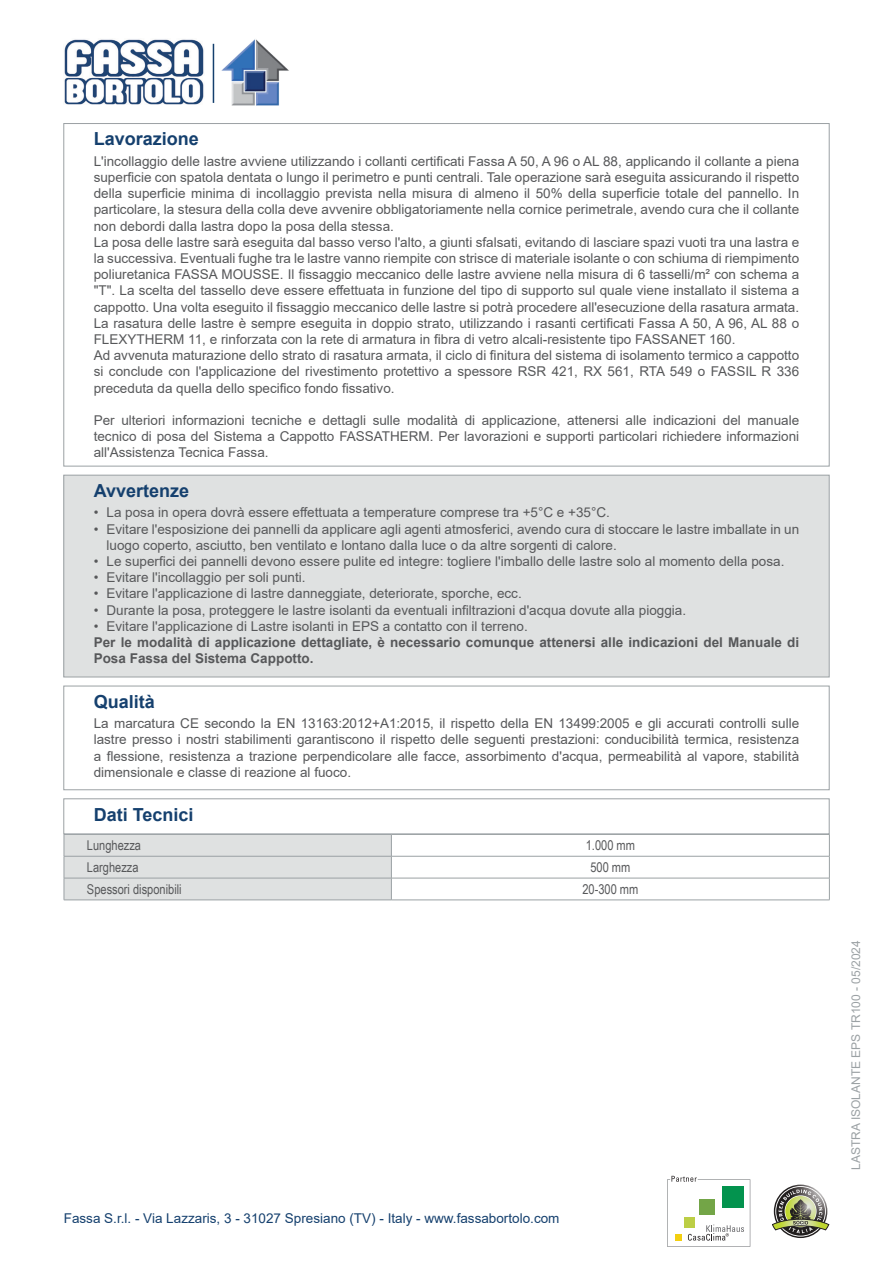
<style>
.page{position:relative;width:893px;height:1263px;background:#fff}
.page>*{position:absolute;margin:0;border:0;box-sizing:border-box;transform-origin:0 0}
.Titolo{font:700 18px "Arial";color:#15406e}
.Lavorazione{font:13.5px/16.2px "Arial";color:#57585a;text-align:justify}
.Qualita{font:13.5px/16.2px "Arial";color:#57585a;text-align:justify}
.Note{font:700 13.5px/16.2px "Arial";color:#57585a}
.t1{font:13.5px "Arial";color:#15406e}
.normale_sx{font:13.5px "Arial Narrow";color:#57585a}
.normale_centrato{font:13.5px "Arial Narrow";color:#57585a}
.t2{font:12px "Arial";color:#9ba1a4}
</style>
<div class="page">
<div style="left:64px;top:475px;width:765px;height:202px;background:#dfe1e1"></div>
<div style="left:64px;top:475px;width:765px;height:202px;border:1px solid #9ba1a4"></div>
<div style="left:64px;top:686px;width:765px;height:104px;border:1px solid #9ba1a4"></div>
<div style="left:64px;top:799px;width:765px;height:35px;border:1px solid #9ba1a4"></div>
<hr style="left:391px;top:834px;width:439px;height:1px;background:#9ba1a4">
<hr style="left:391px;top:856px;width:439px;height:1px;background:#9ba1a4">
<hr style="left:64px;top:900px;width:327px;height:1px;background:#9ba1a4">
<hr style="left:391px;top:878px;width:439px;height:1px;background:#9ba1a4">
<svg style="left:64px;top:834px;width:328px;height:66px;background:#dbdddd"></svg>
<svg style="left:829px;top:835px;width:1px;height:65px"></svg>
<hr style="left:391px;top:900px;width:439px;height:1px;background:#9ba1a4">
<svg style="left:667px;top:1176px;width:83px;height:71px"></svg>
<svg style="left:772px;top:1186px;width:57px;height:50px"></svg>
<img style="left:64px;top:39px;width:140px;height:66px">
<hr style="left:213px;top:44px;width:1px;height:59px;background:#15406e">
<img style="left:221px;top:39px;width:68px;height:67px">
<p class="Titolo" style="left:94px;top:126px;width:107px">Lavorazione</p>
<p class="Lavorazione" style="left:94px;top:153px;width:707px">L'incollaggio delle lastre avviene utilizzando i collanti certificati Fassa A 50, A 96 o AL 88, applicando il collante a piena superficie con spatola dentata o lungo il perimetro e punti centrali. Tale operazione sarà eseguita assicurando il rispetto della superficie minima di incollaggio prevista nella misura di almeno il 50% della superficie totale del pannello. In particolare, la stesura della colla deve avvenire obbligatoriamente nella cornice perimetrale, avendo cura che il collante non debordi dalla lastra dopo la posa della stessa.</p>
<p class="Lavorazione" style="left:94px;top:234px;width:707px">La posa delle lastre sarà eseguita dal basso verso l'alto, a giunti sfalsati, evitando di lasciare spazi vuoti tra una lastra e la successiva. Eventuali fughe tra le lastre vanno riempite con strisce di materiale isolante o con schiuma di riempimento poliuretanica FASSA MOUSSE. Il fissaggio meccanico delle lastre avviene nella misura di 6 tasselli/m² con schema a "T". La scelta del tassello deve essere effettuata in funzione del tipo di supporto sul quale viene installato il sistema a cappotto. Una volta eseguito il fissaggio meccanico delle lastre si potrà procedere all'esecuzione della rasatura armata.<br>La rasatura delle lastre è sempre eseguita in doppio strato, utilizzando i rasanti certificati Fassa A 50, A 96, AL 88 o FLEXYTHERM 11, e rinforzata con la rete di armatura in fibra di vetro alcali-resistente tipo FASSANET 160.</p>
<p class="Lavorazione" style="left:94px;top:347px;width:707px">Ad avvenuta maturazione dello strato di rasatura armata, il ciclo di finitura del sistema di isolamento termico a cappotto si conclude con l'applicazione del rivestimento protettivo a spessore RSR 421, RX 561, RTA 549 o FASSIL R 336 preceduta da quella dello specifico fondo fissativo.</p>
<p class="Lavorazione" style="left:94px;top:412px;width:707px">Per ulteriori informazioni tecniche e dettagli sulle modalità di applicazione, attenersi alle indicazioni del manuale tecnico di posa del Sistema a Cappotto FASSATHERM. Per lavorazioni e supporti particolari richiedere informazioni all'Assistenza Tecnica Fassa.</p>
<p class="Titolo" style="left:94px;top:478px;width:97px">Avvertenze</p>
<p class="Lavorazione" style="left:94px;top:504px;width:518px">• La posa in opera dovrà essere effettuata a temperature comprese tra +5°C e +35°C.</p>
<p class="Lavorazione" style="left:106px;top:521px;width:694px;text-indent:-13px">• Evitare l'esposizione dei pannelli da applicare agli agenti atmosferici, avendo cura di stoccare le lastre imballate in un luogo coperto, asciutto, ben ventilato e lontano dalla luce o da altre sorgenti di calore.</p>
<p class="Lavorazione" style="left:94px;top:553px;width:692px">• Le superfici dei pannelli devono essere pulite ed integre: togliere l'imballo delle lastre solo al momento della posa.</p>
<p class="Lavorazione" style="left:94px;top:569px;width:213px">• Evitare l'incollaggio per soli punti.</p>
<p class="Lavorazione" style="left:94px;top:585px;width:430px">• Evitare l'applicazione di lastre danneggiate, deteriorate, sporche, ecc.</p>
<p class="Lavorazione" style="left:94px;top:602px;width:594px">• Durante la posa, proteggere le lastre isolanti da eventuali infiltrazioni d'acqua dovute alla pioggia.</p>
<p class="Lavorazione" style="left:94px;top:618px;width:436px">• Evitare l'applicazione di Lastre isolanti in EPS a contatto con il terreno.</p>
<p class="Note" style="left:94px;top:634px;width:707px">Per le modalità di applicazione dettagliate, è necessario comunque attenersi alle indicazioni del Manuale di<br>Posa Fassa del Sistema Cappotto.</p>
<p class="Titolo" style="left:94px;top:689px;width:63px">Qualità</p>
<p class="Qualita" style="left:94px;top:715px;width:707px">La marcatura CE secondo la EN 13163:2012+A1:2015, il rispetto della EN 13499:2005 e gli accurati controlli sulle lastre presso i nostri stabilimenti garantiscono il rispetto delle seguenti prestazioni: conducibilità termica, resistenza a flessione, resistenza a trazione perpendicolare alle facce, assorbimento d'acqua, permeabilità al vapore, stabilità dimensionale e classe di reazione al fuoco.</p>
<p class="Titolo" style="left:94px;top:801px;width:101px">Dati Tecnici</p>
<p class="normale_sx" style="left:87px;top:835px;width:56px">Lunghezza</p>
<p class="normale_centrato" style="left:586px;top:835px;width:51px">1.000 mm</p>
<p class="normale_sx" style="left:87px;top:857px;width:53px">Larghezza</p>
<p class="normale_centrato" style="left:590px;top:857px;width:41px">500 mm</p>
<p class="normale_sx" style="left:87px;top:879px;width:96px">Spessori disponibili</p>
<p class="normale_centrato" style="left:582px;top:879px;width:57px">20-300 mm</p>
<p class="t1" style="left:64px;top:1208px;width:497px">Fassa S.r.l. - Via Lazzaris, 3 - 31027 Spresiano (TV) - Italy - www.fassabortolo.com</p>
<p class="t2" style="left:848px;top:1170px;width:231px;rotate:-90deg">LASTRA ISOLANTE EPS TR100 - 05/2024</p>
</div>
